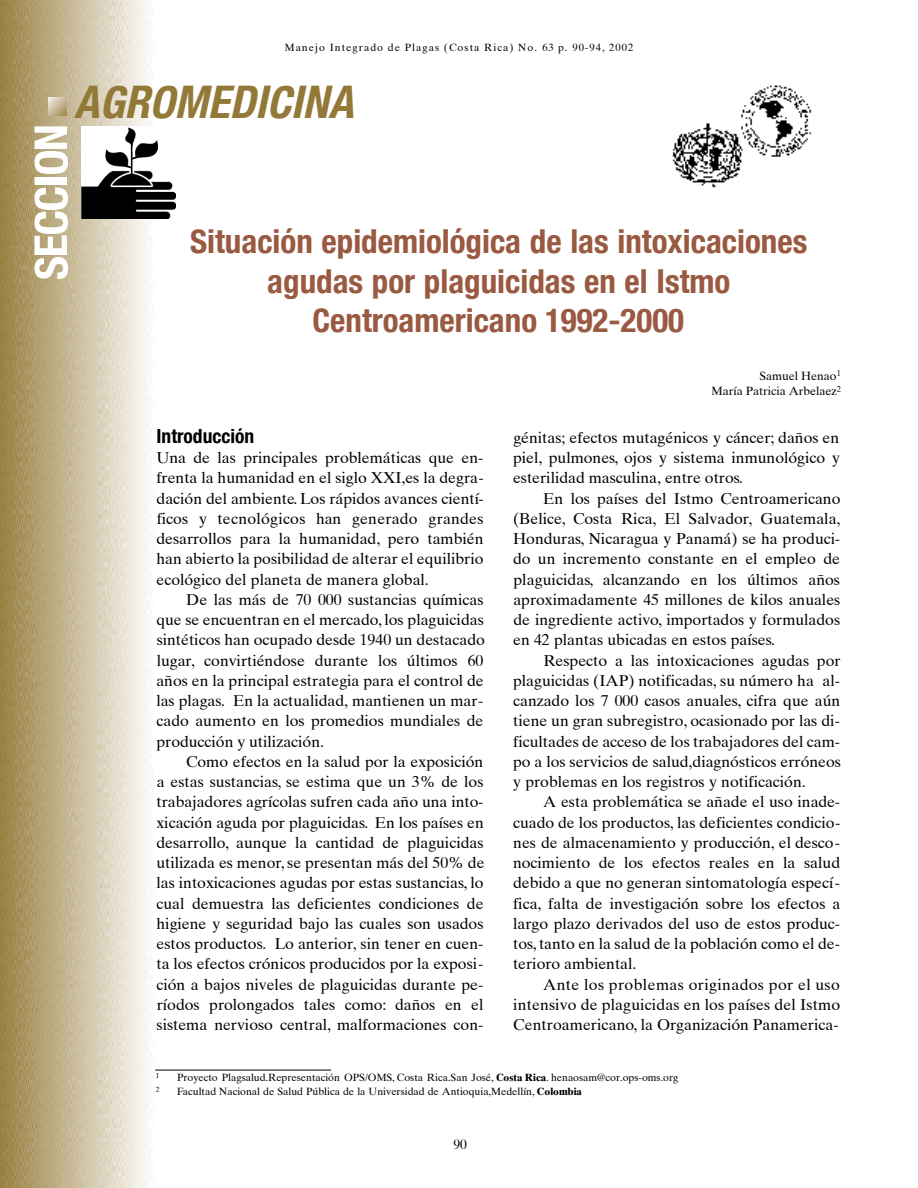
<style>
.page{position:relative;width:918px;height:1188px;background:#fff}
.page>*{position:absolute;margin:0;border:0;box-sizing:border-box;transform-origin:0 0}
.t1{font:italic 700 condensed 45px "Helvetica Neue";color:#937937}
.t2{font:700 condensed 33px/39.8px "Helvetica Neue";color:#9a5941;text-align:center}
.t3{font:700 condensed 19.5px "Helvetica Neue";color:#000}
.t4{font:15.75px/20.2px "Times Ten";color:#000;text-align:justify}
.t5{font:13.5px "Times Ten";color:#000}
.t6{font:12px/15.8px "Times Ten";color:#000;text-align:right}
.t7{font:10.5px "Times Ten";color:#000}
.t8{font:10.5px "Times Ten";letter-spacing:.1em;color:#000}
.t9{font:7.35px "Times Ten";color:#000}
.s1{font-weight:700}
</style>
<div class="page">
<img style="left:0;top:0;width:154px;height:1188px">
<img style="left:33px;top:258px;width:35px;height:21px">
<img style="left:33px;top:236px;width:34px;height:19px">
<img style="left:33px;top:212px;width:35px;height:22px">
<img style="left:33px;top:188px;width:35px;height:22px">
<img style="left:33px;top:178px;width:34px;height:6px">
<img style="left:33px;top:152px;width:35px;height:22px">
<img style="left:33px;top:126px;width:34px;height:22px">
<img style="left:48px;top:98px;width:18px;height:18px">
<img style="left:81px;top:126px;width:95px;height:93px">
<img style="left:672px;top:85px;width:140px;height:103px">
<hr style="left:156px;top:1070px;width:175px;height:1px;background:#000">
<p class="t8" style="left:285px;top:44px;width:350px">Manejo Integrado de Plagas (Costa Rica) No. 63 p. 9 0 - 9 4 , 2 0 0 2</p>
<h1 class="t1" style="left:74px;top:86px;width:281px">AGROMEDICINA</h1>
<h2 class="t2" style="left:190px;top:224px;width:619px">Situación epidemiológica de las intoxicaciones agudas por plaguicidas en el Istmo<br>Centroamericano 1992-2000</h2>
<p class="t6" style="left:711px;top:369px;width:131px">Samuel Henao<sup>1<br></sup>María Patricia Arbelaez<sup>2</sup></p>
<p class="t3" style="left:157px;top:429px;width:99px">Introducción</p>
<p class="t4" style="left:156px;top:449px;width:329px">Una de las principales problemáticas que en&shy;frenta la humanidad en el siglo XXI,es la degra&shy;dación del ambiente. Los rápidos avances cientí&shy;ficos y tecnológicos han generado grandes desarrollos para la humanidad, pero también han abierto la posibilidad de alterar el equilibrio ecológico del planeta de manera global.</p>
<p class="t4" style="left:156px;top:591px;width:330px;text-indent:30px">De las más de 70 000 sustancias químicas que se encuentran en el mercado, los plaguicidas sintéticos han ocupado desde 1940 un destacado l u g a r, convirtiéndose durante los últimos 60 años en la principal estrategia para el control de las plagas. En la actualidad, mantienen un mar&shy;cado aumento en los promedios mundiales de producción y utilización.</p>
<p class="t4" style="left:156px;top:753px;width:330px;text-indent:30px">Como efectos en la salud por la exposición a estas sustancias, se estima que un 3% de los trabajadores agrícolas sufren cada año una into&shy;xicación aguda por plaguicidas. En los países en desarrollo, aunque la cantidad de plaguicidas utilizada es menor, se presentan más del 50% de las intoxicaciones agudas por estas sustancias, lo cual demuestra las deficientes condiciones de higiene y seguridad bajo las cuales son usados estos productos. Lo anterior, sin tener en cuen&shy;ta los efectos crónicos producidos por la exposi&shy;ción a bajos niveles de plaguicidas durante pe&shy;ríodos prolongados tales como: daños en el sistema nervioso central, malformaciones con-</p>
<p class="t4" style="left:513px;top:429px;width:329px">génitas; efectos mutagénicos y cáncer; daños en piel, pulmones, ojos y sistema inmunológico y esterilidad masculina, entre otros.</p>
<p class="t4" style="left:513px;top:490px;width:329px;text-indent:30px">En los países del Istmo Centroamericano (Belice, Costa Rica, El Salvador, Guatemala, Honduras, Nicaragua y Panamá) se ha produci&shy;do un incremento constante en el empleo de p l a g u i c i d a s, alcanzando en los últimos años aproximadamente 45 millones de kilos anuales de ingrediente activo, importados y formulados en 42 plantas ubicadas en estos países.</p>
<p class="t4" style="left:513px;top:652px;width:329px;text-indent:30px">Respecto a las intoxicaciones agudas por plaguicidas (IAP) notificadas, su número ha al&shy;canzado los 7 000 casos anuales, cifra que aún tiene un gran subregistro, ocasionado por las di&shy;ficultades de acceso de los trabajadores del cam&shy;po a los servicios de salud,diagnósticos erróneos y problemas en los registros y notificación.</p>
<p class="t4" style="left:513px;top:794px;width:329px;text-indent:30px">A esta problemática se añade el uso inade&shy;cuado de los productos, las deficientes condicio&shy;nes de almacenamiento y producción, el desco&shy;nocimiento de los efectos reales en la salud debido a que no generan sintomatología especí&shy;fica, falta de investigación sobre los efectos a largo plazo derivados del uso de estos produc&shy;tos,tanto en la salud de la población como el de&shy;terioro ambiental.</p>
<p class="t4" style="left:513px;top:976px;width:328px;text-indent:30px">Ante los problemas originados por el uso intensivo de plaguicidas en los países del Istmo C e n t r o a m e r i c a n o, la Organización Panamerica-</p>
<p class="t9" style="left:156px;top:1072px;width:5px">1</p>
<p class="t7" style="left:177px;top:1074px;width:503px">Proyecto Plagsalud.Representación OPS/OMS, Costa Rica.San José, <span class="s1">Costa Rica</span>. henaosam@cor.ops-oms.org</p>
<p class="t9" style="left:156px;top:1086px;width:5px">2</p>
<p class="t7" style="left:177px;top:1087px;width:406px">Facultad Nacional de Salud Pública de la Universidad de Antioquia,Medellín, <span class="s1">Colombia</span></p>
<p class="t5" style="left:454px;top:1139px;width:15px">90</p>
</div>
